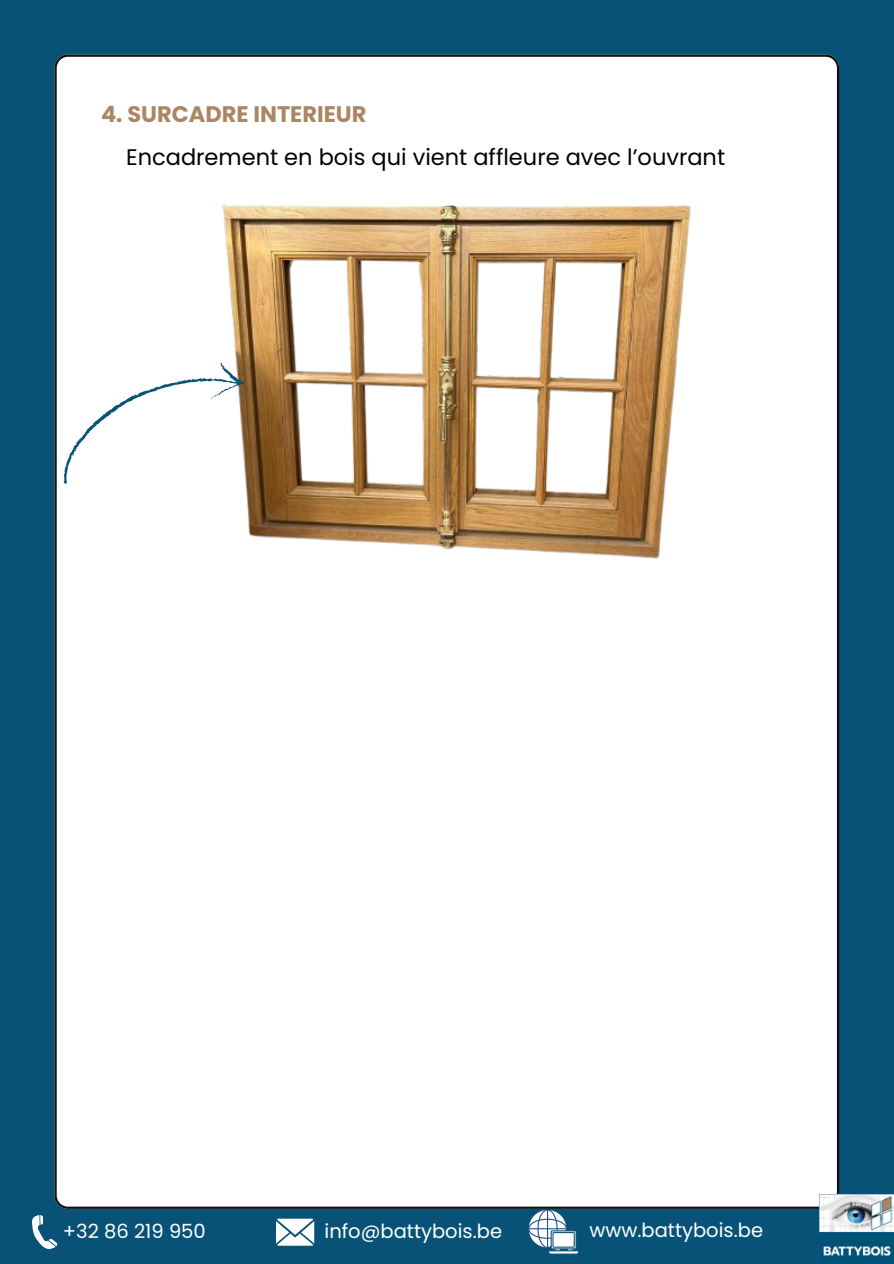
<style>
.page{position:relative;width:894px;height:1264px;background:#fff}
.page>*{position:absolute;margin:0;border:0;box-sizing:border-box;transform-origin:0 0}
.t1{font:22.5px "Poppins";color:#000}
.t2{font:700 22.5px "Poppins";color:#aa8664}
.t3{font:19.5px "Poppins";color:#fff}
</style>
<div class="page">
<div style="left:0;top:0;width:893px;height:1263px;background:#075276"></div>
<div style="left:54px;top:55px;width:784px;height:1153px;background:#fff"></div>
<div style="left:697px;top:885px;width:47px;height:79px;background:#fff"></div>
<img style="left:212px;top:188px;width:484px;height:379px">
<svg style="left:54px;top:333px;width:191px;height:178px"></svg>
<img style="left:819px;top:1194px;width:74px;height:62px">
<svg style="left:32px;top:1215px;width:25px;height:34px"></svg>
<svg style="left:276px;top:1218px;width:38px;height:27px"></svg>
<svg style="left:527px;top:1208px;width:52px;height:46px"></svg>
<h2 class="t2" style="left:101px;top:99px;width:267px">4. SURCADRE INTERIEUR</h2>
<p class="t1" style="left:126px;top:142px;width:600px">Encadrement en bois qui vient affleure avec l’ouvrant</p>
<p class="t3" style="left:63px;top:1217px;width:144px">+32 86 219 950</p>
<p class="t3" style="left:324px;top:1217px;width:179px">info@battybois.be</p>
<p class="t3" style="left:589px;top:1216px;width:175px">www.battybois.be</p>
</div>
